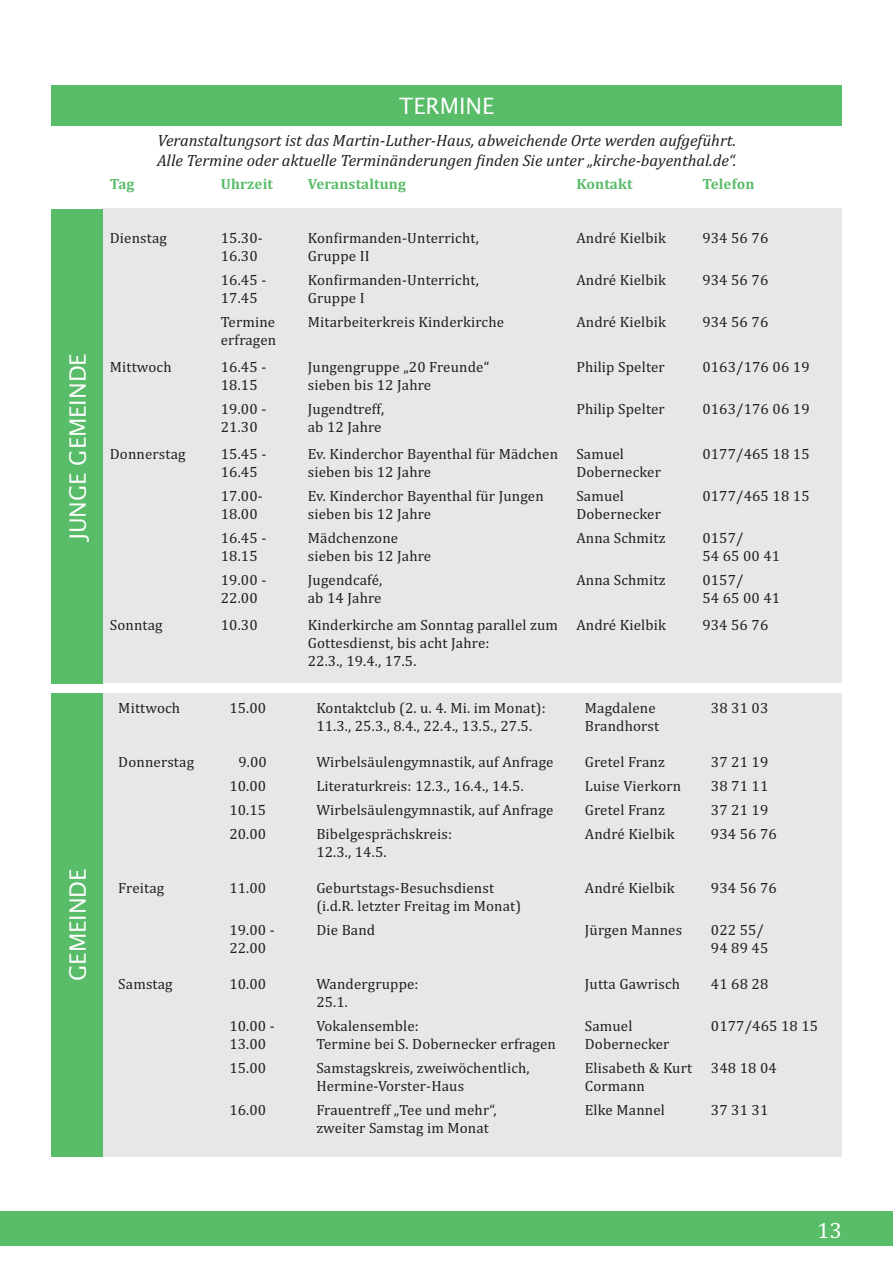
<style>
.page{position:relative;width:893px;height:1263px;background:#fff}
.page>*{position:absolute;margin:0;border:0;box-sizing:border-box;transform-origin:0 0}
.t1{font:22.5px "Lucida Sans";color:#fff}
.t2{font:22.5px "Cambria";color:#fff}
.t3{font:italic 16.5px/19.8px "Cambria";color:#231f20}
.t4{font:15px/18px "Cambria";letter-spacing:.01em;color:#231f20}
.t5{font:700 15px "Cambria";letter-spacing:.01em;color:#59bc68}
</style>
<div class="page">
<div style="left:0;top:1212px;width:893px;height:34px;background:#59bc68"></div>
<div style="left:102px;top:208px;width:740px;height:475px;background:#e6e7e9"></div>
<div style="left:102px;top:693px;width:740px;height:464px;background:#e6e7e9"></div>
<div style="left:51px;top:85px;width:791px;height:40px;background:#59bc68"></div>
<div style="left:51px;top:210px;width:51px;height:474px;background:#59bc68"></div>
<div style="left:51px;top:693px;width:51px;height:464px;background:#59bc68"></div>
<h1 class="t1" style="left:64px;top:540px;width:189px;rotate:-90deg">JUNGE GEMEINDE</h1>
<h1 class="t1" style="left:64px;top:981px;width:114px;rotate:-90deg">GEMEINDE</h1>
<h1 class="t1" style="left:399px;top:92px;width:97px">TERMINE</h1>
<p class="t3" style="left:157px;top:130px;width:581px">Veranstaltungsort ist das Martin-Luther-Haus, abweichende Orte werden aufgeführt.<br>Alle Termine oder aktuelle Terminänderungen finden Sie unter „kirche-bayenthal.de“.</p>
<p class="t5" style="left:110px;top:173px;width:26px">Tag</p>
<p class="t5" style="left:221px;top:173px;width:54px">Uhrzeit</p>
<p class="t5" style="left:308px;top:173px;width:100px">Veranstaltung</p>
<p class="t5" style="left:576px;top:173px;width:58px">Kontakt</p>
<p class="t5" style="left:702px;top:173px;width:54px">Telefon</p>
<p class="t4" style="left:110px;top:229px;width:59px">Dienstag</p>
<p class="t4" style="left:221px;top:229px;width:44px">15.30-</p>
<p class="t4" style="left:308px;top:229px;width:173px">Konfirmanden-Unterricht,</p>
<p class="t4" style="left:576px;top:229px;width:91px">André Kielbik</p>
<p class="t4" style="left:702px;top:229px;width:67px">934 56 76</p>
<p class="t4" style="left:221px;top:247px;width:38px">16.30</p>
<p class="t4" style="left:308px;top:247px;width:63px">Gruppe II</p>
<p class="t4" style="left:221px;top:271px;width:47px">16.45 -</p>
<p class="t4" style="left:308px;top:271px;width:173px">Konfirmanden-Unterricht,</p>
<p class="t4" style="left:576px;top:271px;width:91px">André Kielbik</p>
<p class="t4" style="left:702px;top:271px;width:67px">934 56 76</p>
<p class="t4" style="left:221px;top:289px;width:38px">17.45</p>
<p class="t4" style="left:308px;top:289px;width:58px">Gruppe I</p>
<p class="t4" style="left:221px;top:313px;width:56px">Termine</p>
<p class="t4" style="left:308px;top:313px;width:198px">Mitarbeiterkreis Kinderkirche</p>
<p class="t4" style="left:576px;top:313px;width:91px">André Kielbik</p>
<p class="t4" style="left:702px;top:313px;width:67px">934 56 76</p>
<p class="t4" style="left:221px;top:331px;width:57px">erfragen</p>
<p class="t4" style="left:110px;top:358px;width:63px">Mittwoch</p>
<p class="t4" style="left:221px;top:358px;width:47px">16.45 -</p>
<p class="t4" style="left:308px;top:358px;width:183px">Jungengruppe „20 Freunde“</p>
<p class="t4" style="left:576px;top:358px;width:90px">Philip Spelter</p>
<p class="t4" style="left:702px;top:358px;width:109px">0163/176 06 19</p>
<p class="t4" style="left:221px;top:376px;width:38px">18.15</p>
<p class="t4" style="left:308px;top:376px;width:125px">sieben bis 12 Jahre</p>
<p class="t4" style="left:221px;top:400px;width:47px">19.00 -</p>
<p class="t4" style="left:308px;top:400px;width:78px">Jugendtreff,</p>
<p class="t4" style="left:576px;top:400px;width:90px">Philip Spelter</p>
<p class="t4" style="left:702px;top:400px;width:109px">0163/176 06 19</p>
<p class="t4" style="left:221px;top:418px;width:38px">21.30</p>
<p class="t4" style="left:308px;top:418px;width:75px">ab 12 Jahre</p>
<p class="t4" style="left:110px;top:445px;width:77px">Donnerstag</p>
<p class="t4" style="left:221px;top:445px;width:47px">15.45 -</p>
<p class="t4" style="left:308px;top:445px;width:318px">Ev. Kinderchor Bayenthal für Mädchen Samuel</p>
<p class="t4" style="left:702px;top:445px;width:109px">0177/465 18 15</p>
<p class="t4" style="left:221px;top:463px;width:38px">16.45</p>
<p class="t4" style="left:308px;top:463px;width:125px">sieben bis 12 Jahre</p>
<p class="t4" style="left:576px;top:463px;width:86px">Dobernecker</p>
<p class="t4" style="left:221px;top:487px;width:44px">17.00-</p>
<p class="t4" style="left:308px;top:487px;width:237px">Ev. Kinderchor Bayenthal für Jungen</p>
<p class="t4" style="left:576px;top:487px;width:49px">Samuel</p>
<p class="t4" style="left:702px;top:487px;width:109px">0177/465 18 15</p>
<p class="t4" style="left:221px;top:505px;width:38px">18.00</p>
<p class="t4" style="left:308px;top:505px;width:125px">sieben bis 12 Jahre</p>
<p class="t4" style="left:576px;top:505px;width:86px">Dobernecker</p>
<p class="t4" style="left:221px;top:529px;width:47px">16.45 -</p>
<p class="t4" style="left:308px;top:529px;width:92px">Mädchenzone</p>
<p class="t4" style="left:576px;top:529px;width:91px">Anna Schmitz</p>
<p class="t4" style="left:702px;top:529px;width:43px">0157/</p>
<p class="t4" style="left:221px;top:547px;width:38px">18.15</p>
<p class="t4" style="left:308px;top:547px;width:125px">sieben bis 12 Jahre</p>
<p class="t4" style="left:702px;top:547px;width:79px">54 65 00 41</p>
<p class="t4" style="left:221px;top:571px;width:47px">19.00 -</p>
<p class="t4" style="left:308px;top:571px;width:76px">Jugendcafé,</p>
<p class="t4" style="left:576px;top:571px;width:91px">Anna Schmitz</p>
<p class="t4" style="left:702px;top:571px;width:43px">0157/</p>
<p class="t4" style="left:221px;top:589px;width:38px">22.00</p>
<p class="t4" style="left:308px;top:589px;width:75px">ab 14 Jahre</p>
<p class="t4" style="left:702px;top:589px;width:79px">54 65 00 41</p>
<p class="t4" style="left:110px;top:616px;width:54px">Sonntag</p>
<p class="t4" style="left:221px;top:616px;width:38px">10.30</p>
<p class="t4" style="left:308px;top:616px;width:360px">Kinderkirche am Sonntag parallel zum André Kielbik</p>
<p class="t4" style="left:702px;top:616px;width:67px">934 56 76</p>
<p class="t4" style="left:308px;top:634px;width:183px">Gottesdienst, bis acht Jahre:<br>22.3., 19.4., 17.5.</p>
<p class="t4" style="left:118px;top:699px;width:63px">Mittwoch</p>
<p class="t4" style="left:229px;top:699px;width:38px">15.00</p>
<p class="t4" style="left:316px;top:699px;width:231px">Kontaktclub (2. u. 4. Mi. im Monat):</p>
<p class="t4" style="left:585px;top:699px;width:72px">Magdalene</p>
<p class="t4" style="left:711px;top:699px;width:59px">38 31 03</p>
<p class="t4" style="left:316px;top:717px;width:217px">11.3., 25.3., 8.4., 22.4., 13.5., 27.5.</p>
<p class="t4" style="left:585px;top:717px;width:76px">Brandhorst</p>
<p class="t4" style="left:118px;top:753px;width:77px">Donnerstag</p>
<p class="t4" style="left:238px;top:753px;width:30px">9.00</p>
<p class="t4" style="left:316px;top:753px;width:239px">Wirbelsäulengymnastik, auf Anfrage</p>
<p class="t4" style="left:585px;top:753px;width:81px">Gretel Franz</p>
<p class="t4" style="left:711px;top:753px;width:59px">37 21 19</p>
<p class="t4" style="left:229px;top:777px;width:38px">10.00</p>
<p class="t4" style="left:316px;top:777px;width:209px">Literaturkreis: 12.3., 16.4., 14.5.</p>
<p class="t4" style="left:585px;top:777px;width:98px">Luise Vierkorn</p>
<p class="t4" style="left:711px;top:777px;width:59px">38 71 11</p>
<p class="t4" style="left:229px;top:801px;width:38px">10.15</p>
<p class="t4" style="left:316px;top:801px;width:239px">Wirbelsäulengymnastik, auf Anfrage</p>
<p class="t4" style="left:585px;top:801px;width:81px">Gretel Franz</p>
<p class="t4" style="left:711px;top:801px;width:59px">37 21 19</p>
<p class="t4" style="left:229px;top:825px;width:38px">20.00</p>
<p class="t4" style="left:316px;top:825px;width:137px">Bibelgesprächskreis:</p>
<p class="t4" style="left:585px;top:825px;width:91px">André Kielbik</p>
<p class="t4" style="left:711px;top:825px;width:67px">934 56 76</p>
<p class="t4" style="left:316px;top:843px;width:72px">12.3., 14.5.</p>
<p class="t4" style="left:118px;top:879px;width:47px">Freitag</p>
<p class="t4" style="left:229px;top:879px;width:38px">11.00</p>
<p class="t4" style="left:316px;top:879px;width:179px">Geburtstags‐Besuchsdienst</p>
<p class="t4" style="left:585px;top:879px;width:91px">André Kielbik</p>
<p class="t4" style="left:711px;top:879px;width:67px">934 56 76</p>
<p class="t4" style="left:316px;top:897px;width:206px">(i.d.R. letzter Freitag im Monat)</p>
<p class="t4" style="left:229px;top:921px;width:47px">19.00 -</p>
<p class="t4" style="left:316px;top:921px;width:60px">Die Band</p>
<p class="t4" style="left:585px;top:921px;width:99px">Jürgen Mannes</p>
<p class="t4" style="left:711px;top:921px;width:55px">022 55/</p>
<p class="t4" style="left:229px;top:939px;width:38px">22.00</p>
<p class="t4" style="left:711px;top:939px;width:59px">94 89 45</p>
<p class="t4" style="left:118px;top:975px;width:56px">Samstag</p>
<p class="t4" style="left:229px;top:975px;width:38px">10.00</p>
<p class="t4" style="left:316px;top:975px;width:104px">Wandergruppe:</p>
<p class="t4" style="left:585px;top:975px;width:97px">Jutta Gawrisch</p>
<p class="t4" style="left:711px;top:975px;width:59px">41 68 28</p>
<p class="t4" style="left:316px;top:993px;width:33px">25.1.</p>
<p class="t4" style="left:229px;top:1017px;width:47px">10.00 -</p>
<p class="t4" style="left:316px;top:1017px;width:104px">Vokalensemble:</p>
<p class="t4" style="left:585px;top:1017px;width:49px">Samuel</p>
<p class="t4" style="left:711px;top:1017px;width:109px">0177/465 18 15</p>
<p class="t4" style="left:229px;top:1035px;width:38px">13.00</p>
<p class="t4" style="left:316px;top:1035px;width:241px">Termine bei S. Dobernecker erfragen</p>
<p class="t4" style="left:585px;top:1035px;width:86px">Dobernecker</p>
<p class="t4" style="left:229px;top:1059px;width:38px">15.00</p>
<p class="t4" style="left:316px;top:1059px;width:215px">Samstagskreis, zweiwöchentlich,</p>
<p class="t4" style="left:585px;top:1059px;width:109px">Elisabeth &amp; Kurt</p>
<p class="t4" style="left:711px;top:1059px;width:67px">348 18 04</p>
<p class="t4" style="left:316px;top:1077px;width:149px">Hermine‐Vorster‐Haus</p>
<p class="t4" style="left:585px;top:1077px;width:62px">Cormann</p>
<p class="t4" style="left:229px;top:1101px;width:38px">16.00</p>
<p class="t4" style="left:316px;top:1101px;width:182px">Frauentreff „Tee und mehr“,</p>
<p class="t4" style="left:585px;top:1101px;width:82px">Elke Mannel</p>
<p class="t4" style="left:711px;top:1101px;width:59px">37 31 31</p>
<p class="t4" style="left:316px;top:1119px;width:174px">zweiter Samstag im Monat</p>
<h1 class="t2" style="left:817px;top:1217px;width:26px">13</h1>
</div>
